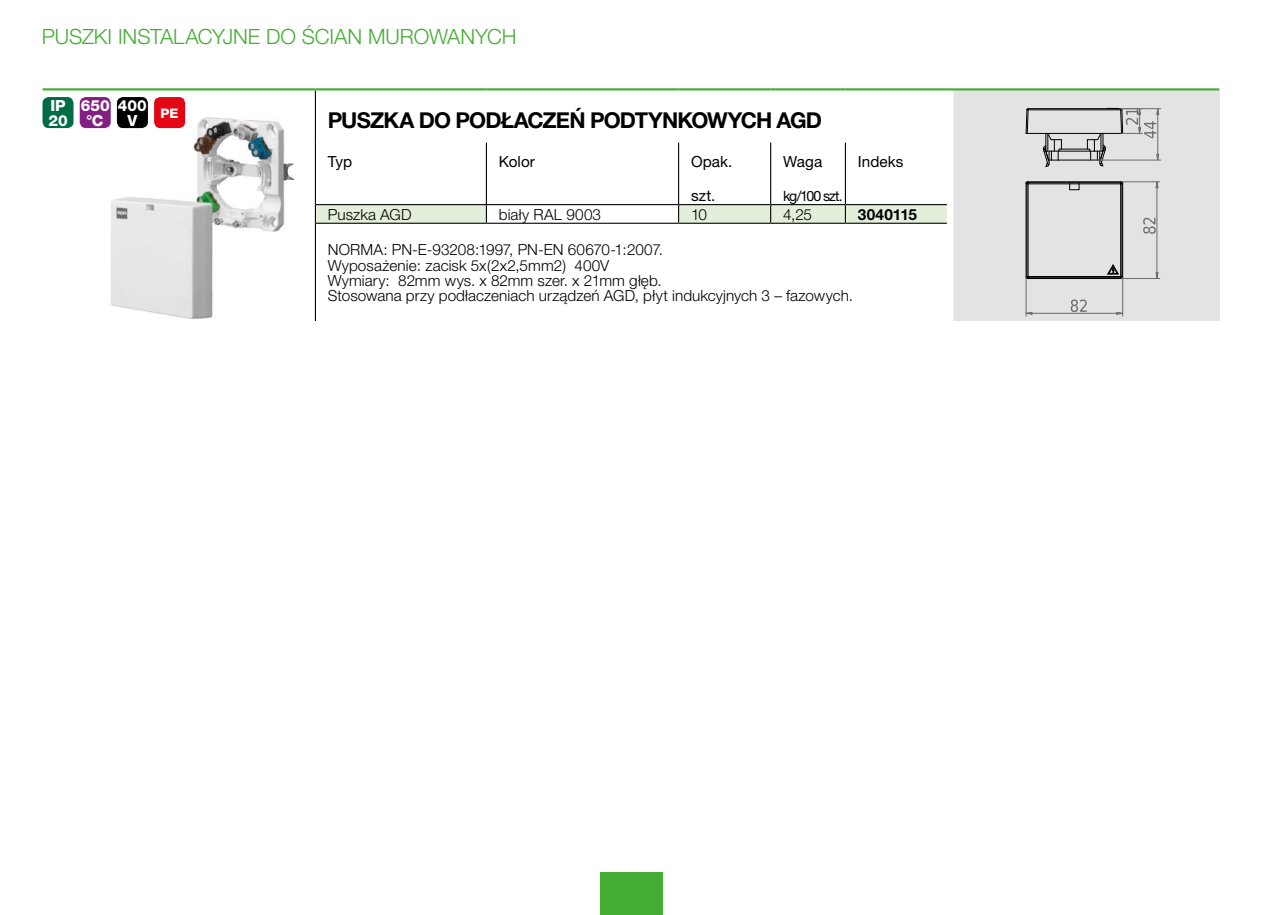
<style>
.page{position:relative;width:1263px;height:915px;background:#fff}
.page>*{position:absolute;margin:0;border:0;box-sizing:border-box;transform-origin:0 0}
.t1{font:700 21.9px "Helvetica Neue CE";letter-spacing:-.04em;color:#000}
.t2{font:300 21px "Helvetica Neue CE";letter-spacing:-.005em;color:#45ac34}
.t3{font:300 15.3px/15.3px "Helvetica Neue CE";letter-spacing:.005em;color:#000}
.t4{font:15.3px "Helvetica Neue CE";letter-spacing:.005em;color:#000}
.t5{font:800 15.3px/15.3px "Helvetica Neue CE";color:#fff}
.t6{font:700 15.3px "Helvetica Neue CE";letter-spacing:.01em;color:#000}
.t7{font:15.3px "Geometric 231 Hv EU";color:#fff}
.t8{font:14.25px "Helvetica Neue CE";letter-spacing:-.065em;color:#000}
.t9{font:800 13.05px "Helvetica Neue CE";color:#fff}
.s1{font-family:"Helvetica Neue CE";font-weight:800}
</style>
<div class="page">
<div style="left:600px;top:872px;width:63px;height:42px;background:#45ac34"></div>
<div style="left:950px;top:89px;width:269px;height:232px;background:#e3e3e3"></div>
<hr style="left:315px;top:90px;width:1px;height:52px;background:#000">
<svg style="left:315px;top:142px;width:632px;height:81px"></svg>
<hr style="left:315px;top:223px;width:1px;height:98px;background:#000">
<div style="left:947px;top:90px;width:6px;height:52px;background:#fff"></div>
<div style="left:947px;top:142px;width:6px;height:62px;background:#fff"></div>
<div style="left:947px;top:204px;width:6px;height:19px;background:#fff"></div>
<div style="left:947px;top:223px;width:6px;height:98px;background:#fff"></div>
<hr style="left:486px;top:142px;width:1px;height:62px;background:#000">
<hr style="left:678px;top:142px;width:1px;height:62px;background:#000">
<hr style="left:770px;top:142px;width:1px;height:62px;background:#000">
<hr style="left:845px;top:142px;width:1px;height:62px;background:#000">
<hr style="left:316px;top:204px;width:171px;height:1px;background:#000">
<hr style="left:678px;top:204px;width:93px;height:1px;background:#000">
<hr style="left:771px;top:204px;width:74px;height:1px;background:#000">
<hr style="left:845px;top:204px;width:102px;height:1px;background:#000">
<hr style="left:316px;top:223px;width:170px;height:1px;background:#000">
<hr style="left:679px;top:223px;width:92px;height:1px;background:#000">
<hr style="left:771px;top:223px;width:74px;height:1px;background:#000">
<hr style="left:845px;top:223px;width:102px;height:1px;background:#000">
<hr style="left:487px;top:204px;width:191px;height:1px;background:#000">
<hr style="left:486px;top:223px;width:193px;height:1px;background:#000">
<hr style="left:43px;top:88px;width:272px;height:2px;background:#45ac34">
<hr style="left:315px;top:88px;width:171px;height:2px;background:#45ac34">
<hr style="left:486px;top:88px;width:193px;height:2px;background:#45ac34">
<hr style="left:679px;top:88px;width:92px;height:2px;background:#45ac34">
<hr style="left:771px;top:88px;width:74px;height:2px;background:#45ac34">
<hr style="left:845px;top:88px;width:105px;height:2px;background:#45ac34">
<hr style="left:950px;top:88px;width:269px;height:2px;background:#45ac34">
<img style="left:85px;top:100px;width:210px;height:219px">
<svg style="left:1025px;top:181px;width:98px;height:98px"></svg>
<hr style="left:1027px;top:133px;width:94px;height:1px;background:#000">
<hr style="left:1028px;top:109px;width:93px;height:1px;background:#000">
<hr style="left:1028px;top:108px;width:93px;height:1px;background:#000">
<svg style="left:1026px;top:108px;width:3px;height:26px"></svg>
<hr style="left:1121px;top:181px;width:39px;height:1px;background:#7c7b7b">
<hr style="left:1121px;top:278px;width:39px;height:1px;background:#7c7b7b">
<hr style="left:1157px;top:182px;width:1px;height:96px;background:#7c7b7b">
<svg style="left:1143px;top:218px;width:13px;height:16px"></svg>
<hr style="left:1026px;top:277px;width:1px;height:39px;background:#7c7b7b">
<hr style="left:1122px;top:277px;width:1px;height:39px;background:#7c7b7b">
<hr style="left:1026px;top:313px;width:97px;height:1px;background:#7c7b7b">
<svg style="left:1071px;top:299px;width:16px;height:13px"></svg>
<hr style="left:1121px;top:108px;width:40px;height:1px;background:#7c7b7b">
<hr style="left:1090px;top:160px;width:71px;height:1px;background:#7c7b7b">
<svg style="left:1043px;top:107px;width:116px;height:60px"></svg>
<div style="left:43px;top:97px;width:31px;height:31px;background:#006c43;border-radius:6px"></div>
<div style="left:80px;top:97px;width:31px;height:31px;background:#831f82;border-radius:6px"></div>
<div style="left:117px;top:97px;width:31px;height:31px;background:#000;border-radius:6px"></div>
<div style="left:154px;top:97px;width:31px;height:31px;background:#e30613;border-radius:6px"></div>
<h2 class="t2" style="left:42px;top:24px;width:476px">PUSZKI INSTALACYJNE DO ŚCIAN MUROWANYCH</h2>
<p class="t5" style="left:48px;top:98px;width:21px">IP<br>20</p>
<p class="t5" style="left:81px;top:98px;width:30px">650</p>
<p class="t7" style="left:87px;top:111px;width:18px">°<span class="s1">C</span></p>
<p class="t5" style="left:118px;top:98px;width:30px;text-align:center">400<br>V</p>
<p class="t9" style="left:161px;top:105px;width:19px">PE</p>
<h1 class="t1" style="left:328px;top:106px;width:496px">PUSZKA DO PODŁACZEŃ PODTYNKOWYCH AGD</h1>
<p class="t4" style="left:328px;top:152px;width:26px">Typ</p>
<p class="t4" style="left:499px;top:152px;width:38px">Kolor</p>
<p class="t4" style="left:691px;top:152px;width:43px">Opak.</p>
<p class="t4" style="left:691px;top:186px;width:26px">szt.</p>
<p class="t4" style="left:783px;top:152px;width:41px">Waga</p>
<p class="t8" style="left:783px;top:187px;width:61px">kg/100 szt.</p>
<p class="t4" style="left:858px;top:152px;width:47px">Indeks</p>
<p class="t3" style="left:328px;top:207px;width:85px">Puszka AGD</p>
<p class="t3" style="left:499px;top:207px;width:104px">biały RAL 9003</p>
<p class="t3" style="left:691px;top:207px;width:18px">10</p>
<p class="t3" style="left:783px;top:207px;width:30px">4,25</p>
<p class="t6" style="left:858px;top:205px;width:61px">3040115</p>
<p class="t3" style="left:328px;top:242px;width:527px">NORMA: PN-E-93208:1997, PN-EN 60670-1:2007.<br>Wyposażenie: zacisk 5x(2x2,5mm2) 400V<br>Wymiary: 82mm wys. x 82mm szer. x 21mm głęb.<br>Stosowana przy podłaczeniach urządzeń AGD, płyt indukcyjnych 3 – fazowych.</p>
</div>
